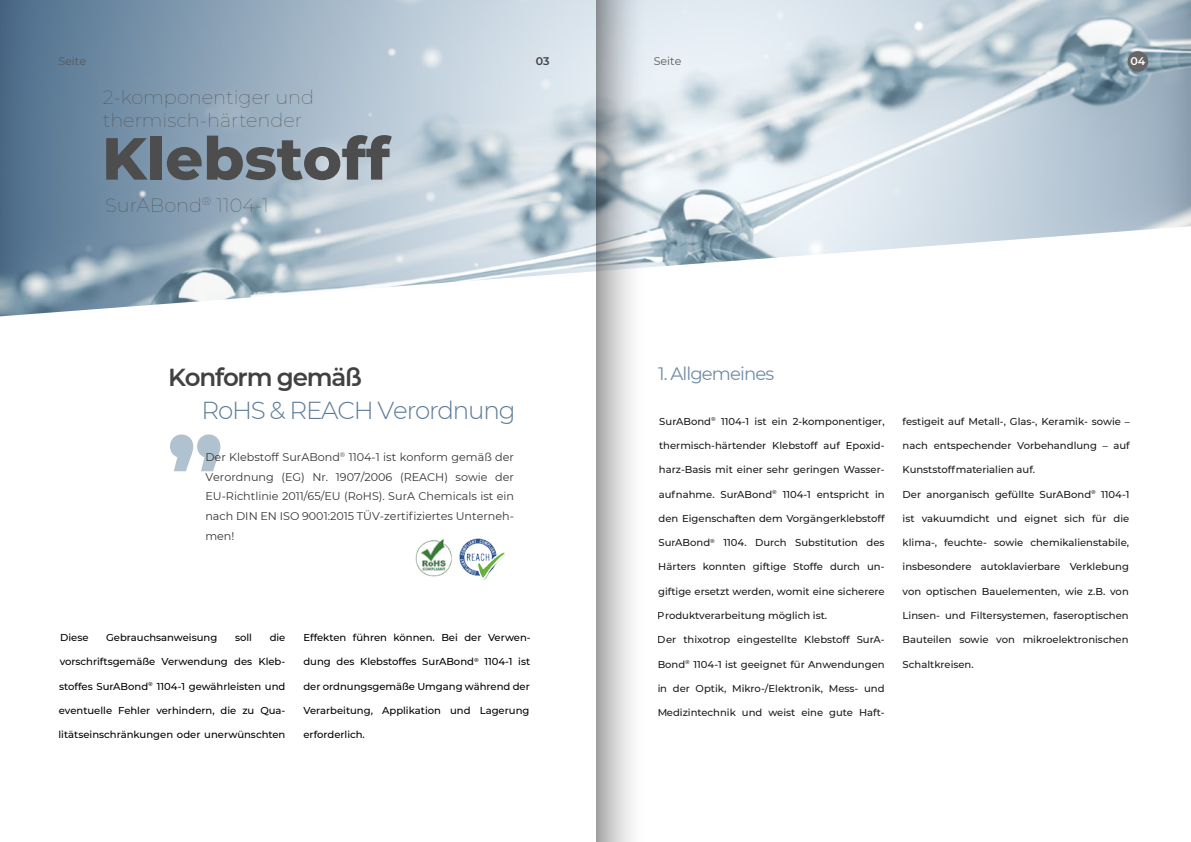
<style>
.page{position:relative;width:1191px;height:842px;background:#fff}
.page>*{position:absolute;margin:0;border:0;box-sizing:border-box;transform-origin:0 0}
.t1{font:800 59.3px "Montserrat";color:#4d4d4d}
.t2{font:300 24.6px "Montserrat";letter-spacing:-.05em;color:#5e7c98}
.t3{font:600 24.6px "Montserrat";letter-spacing:-.05em;color:#414042}
.t4{font:100 19.4px/23.3px "Montserrat";color:#4d4d4d}
.t5{font:18px "Montserrat";letter-spacing:-.05em;color:#708ca5}
.t6{font:11.2px/19.7px "Montserrat";color:#333;text-align:justify}
.t7{font:11.1px "Montserrat";color:#58595b}
.t8{font:600 11.1px "Montserrat";color:#414042}
.t9{font:600 11.1px "Montserrat";color:#fff}
.t10{font:500 10px "Montserrat";color:#000}
</style>
<div class="page">
<svg style="left:170px;top:434px;width:50px;height:37px"></svg>
<img style="left:415px;top:538px;width:91px;height:42px">
<img style="left:0;top:0;width:1191px;height:316px">
<svg style="left:596px;top:0;width:71px;height:842px"></svg>
<div style="left:1127px;top:51px;width:21px;height:21px;background:#666;border-radius:50%"></div>
<p class="t7" style="left:58px;top:53px;width:29px">Seite</p>
<p class="t8" style="left:536px;top:53px;width:15px">03</p>
<p class="t7" style="left:654px;top:54px;width:29px">Seite</p>
<p class="t9" style="left:1130px;top:53px;width:16px">04</p>
<h3 class="t4" style="left:103px;top:85px;width:213px">2-komponentiger und thermisch-härtender</h3>
<h1 class="t1" style="left:102px;top:115px;width:289px">Klebstoff</h1>
<h3 class="t4" style="left:105px;top:193px;width:165px">SurABond<sup>®</sup> 1104-1</h3>
<h2 class="t3" style="left:168px;top:360px;width:195px">Konform gemäß</h2>
<h2 class="t2" style="left:202px;top:394px;width:315px">RoHS &amp; REACH Verordnung</h2>
<p class="t6" style="left:205px;top:447px;width:310px">Der Klebstoff SurABond<sup>®</sup> 1104-1 ist konform gemäß der Verordnung (EG) Nr. 1907/2006 (REACH) sowie der EU-Richtlinie 2011/65/EU (RoHS). SurA Chemicals ist ein nach DIN EN ISO 9001:2015 TÜV-zertifiziertes Unterneh&shy;men!</p>
<p class="t10" style="left:60px;top:630px;width:30px">Diese</p>
<p class="t10" style="left:106px;top:630px;width:113px">Gebrauchsanweisung</p>
<p class="t10" style="left:235px;top:630px;width:18px">soll</p>
<p class="t10" style="left:270px;top:630px;width:17px">die</p>
<p class="t10" style="left:60px;top:655px;width:227px">vorschriftsgemäße Verwendung des Kleb-</p>
<p class="t10" style="left:59px;top:679px;width:228px">stoffes SurABond<sup>®</sup> 1104-1 gewährleisten und</p>
<p class="t10" style="left:59px;top:703px;width:228px">eventuelle Fehler verhindern, die zu Qua-</p>
<p class="t10" style="left:58px;top:727px;width:228px">litätseinschränkungen oder unerwünschten</p>
<p class="t10" style="left:303px;top:630px;width:229px">Effekten führen können. Bei der Verwen-</p>
<p class="t10" style="left:303px;top:655px;width:228px">dung des Klebstoffes SurABond<sup>®</sup> 1104-1 ist</p>
<p class="t10" style="left:303px;top:679px;width:228px">der ordnungsgemäße Umgang während der</p>
<p class="t10" style="left:303px;top:703px;width:227px">Verarbeitung, Applikation und Lagerung</p>
<p class="t10" style="left:303px;top:727px;width:63px">erforderlich.</p>
<h3 class="t5" style="left:658px;top:361px;width:117px">1. Allgemeines</h3>
<p class="t10" style="left:659px;top:414px;width:227px">SurABond<sup>®</sup> 1104-1 ist ein 2-komponentiger,</p>
<p class="t10" style="left:659px;top:438px;width:227px">thermisch-härtender Klebstoff auf Epoxid-</p>
<p class="t10" style="left:659px;top:463px;width:227px">harz-Basis mit einer sehr geringen Wasser-</p>
<p class="t10" style="left:659px;top:487px;width:227px">aufnahme. SurABond<sup>®</sup> 1104-1 entspricht in</p>
<p class="t10" style="left:658px;top:511px;width:227px">den Eigenschaften dem Vorgängerklebstoff</p>
<p class="t10" style="left:658px;top:536px;width:228px">SurABond<sup>®</sup> 1104. Durch Substitution des</p>
<p class="t10" style="left:658px;top:560px;width:228px">Härters konnten giftige Stoffe durch un-</p>
<p class="t10" style="left:658px;top:584px;width:228px">giftige ersetzt werden, womit eine sicherere</p>
<p class="t10" style="left:658px;top:608px;width:171px">Produktverarbeitung möglich ist.</p>
<p class="t10" style="left:658px;top:633px;width:228px">Der thixotrop eingestellte Klebstoff SurA-</p>
<p class="t10" style="left:657px;top:657px;width:228px">Bond<sup>®</sup> 1104-1 ist geeignet für Anwendungen</p>
<p class="t10" style="left:657px;top:681px;width:229px">in der Optik, Mikro-/Elektronik, Mess- und</p>
<p class="t10" style="left:657px;top:706px;width:229px">Medizintechnik und weist eine gute Haft-</p>
<p class="t10" style="left:902px;top:414px;width:229px">festigeit auf Metall-, Glas-, Keramik- sowie –</p>
<p class="t10" style="left:902px;top:438px;width:229px">nach entspechender Vorbehandlung – auf</p>
<p class="t10" style="left:902px;top:463px;width:134px">Kunststoffmaterialien auf.</p>
<p class="t10" style="left:902px;top:487px;width:228px">Der anorganisch gefüllte SurABond<sup>®</sup> 1104-1</p>
<p class="t10" style="left:902px;top:511px;width:228px">ist vakuumdicht und eignet sich für die</p>
<p class="t10" style="left:902px;top:536px;width:228px">klima-, feuchte- sowie chemikalienstabile,</p>
<p class="t10" style="left:902px;top:560px;width:228px">insbesondere autoklavierbare Verklebung</p>
<p class="t10" style="left:902px;top:584px;width:228px">von optischen Bauelementen, wie z.B. von</p>
<p class="t10" style="left:902px;top:608px;width:227px">Linsen- und Filtersystemen, faseroptischen</p>
<p class="t10" style="left:902px;top:633px;width:227px">Bauteilen sowie von mikroelektronischen</p>
<p class="t10" style="left:902px;top:657px;width:73px">Schaltkreisen.</p>
</div>
